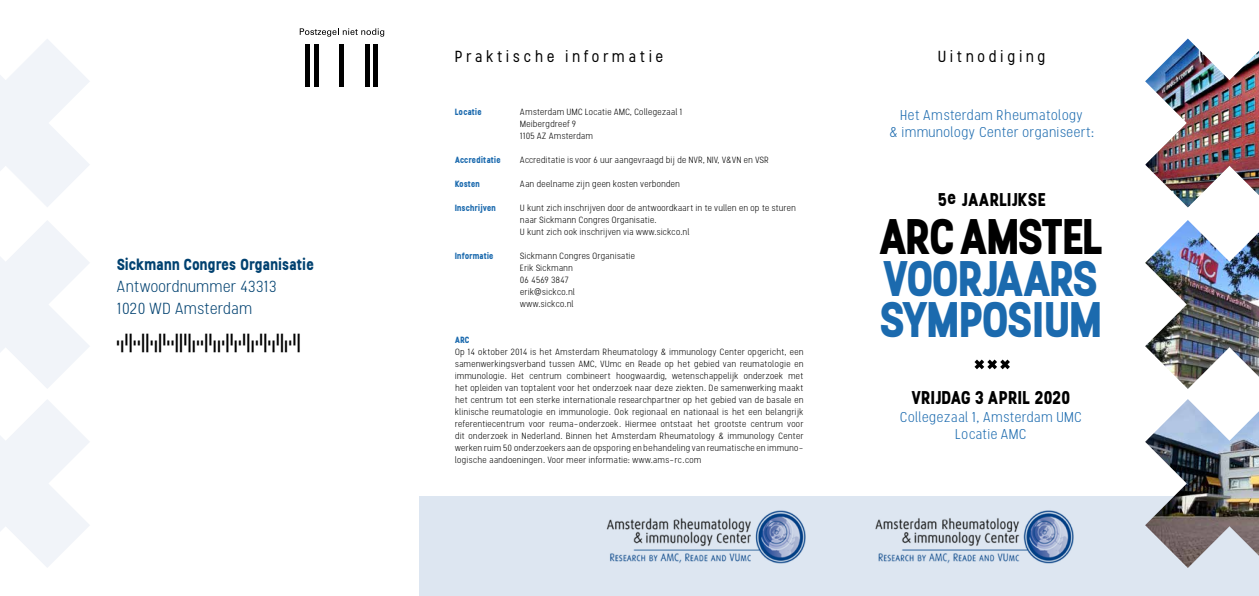
<style>
.page{position:relative;width:1259px;height:596px;background:#fff}
.page>*{position:absolute;margin:0;border:0;box-sizing:border-box;transform-origin:0 0}
.t1{font:700 49.9px/41.7px "Stellar";letter-spacing:-.05em;color:#1b6aae}
.t2{font:700 49.9px "Stellar";letter-spacing:-.055em;color:#000}
.t3{font:700 18.5px "Stellar";color:#000}
.t4{font:300 16px/22px "Stellar";letter-spacing:-.01em;color:#004170}
.t5{font:16px "Stellar";letter-spacing:.2em;color:#000}
.t6{font:700 16px "Stellar";letter-spacing:-.01em;color:#004170}
.t7{font:300 14.2px/17px "Stellar";color:#1b6aae;text-align:center}
.t8{font:13px "KIX Barcode";color:#000}
.t9{font:300 9px/12px "Stellar";color:#000}
.t10{font:700 9px "Stellar";letter-spacing:-.01em;color:#1b6aae}
</style>
<div class="page">
<hr style="left:340px;top:44px;width:4px;height:42px;background:#000">
<hr style="left:314px;top:44px;width:4px;height:42px;background:#000">
<hr style="left:306px;top:44px;width:4px;height:42px;background:#000">
<hr style="left:365px;top:44px;width:4px;height:42px;background:#000">
<hr style="left:374px;top:44px;width:4px;height:42px;background:#000">
<svg style="left:300px;top:28px;width:84px;height:9px"></svg>
<div style="left:420px;top:496px;width:839px;height:99px;background:#dde6f1"></div>
<img style="left:1145px;top:399px;width:114px;height:168px">
<svg style="left:974px;top:359px;width:36px;height:10px"></svg>
<img style="left:1145px;top:220px;width:114px;height:168px">
<img style="left:1145px;top:38px;width:114px;height:169px">
<img style="left:875px;top:510px;width:199px;height:54px">
<img style="left:606px;top:510px;width:200px;height:54px">
<svg style="left:0;top:400px;width:90px;height:167px"></svg>
<svg style="left:0;top:221px;width:89px;height:167px"></svg>
<svg style="left:0;top:39px;width:90px;height:168px"></svg>
<h3 class="t6" style="left:117px;top:254px;width:199px">Sickmann Congres Organisatie</h3>
<h3 class="t4" style="left:117px;top:275px;width:162px">Antwoordnummer 43313<br>1020 WD Amsterdam</h3>
<h3 class="t8" style="left:218px;top:331px;width:52px">✔✓✓</h3>
<h3 class="t5" style="left:455px;top:47px;width:210px">Praktische informatie</h3>
<p class="t10" style="left:455px;top:105px;width:28px">Locatie</p>
<p class="t9" style="left:520px;top:105px;width:164px">Amsterdam UMC Locatie AMC, Collegezaal 1<br>Meibergdreef 9<br>1105 AZ Amsterdam</p>
<p class="t10" style="left:455px;top:153px;width:47px">Accreditatie</p>
<p class="t9" style="left:520px;top:153px;width:250px">Accreditatie is voor 6 uur aangevraagd bij de NVR, NIV, V&amp;VN en VSR</p>
<p class="t10" style="left:455px;top:177px;width:26px">Kosten</p>
<p class="t9" style="left:520px;top:177px;width:162px">Aan deelname zijn geen kosten verbonden</p>
<p class="t10" style="left:455px;top:201px;width:42px">Inschrijven</p>
<p class="t9" style="left:520px;top:201px;width:277px">U kunt zich inschrijven door de antwoordkaart in te vullen en op te sturen naar Sickmann Congres Organisatie.<br>U kunt zich ook inschrijven via www.sickco.nl</p>
<p class="t10" style="left:455px;top:249px;width:40px">Informatie</p>
<p class="t9" style="left:520px;top:249px;width:117px">Sickmann Congres Organisatie<br>Erik Sickmann<br>06 4569 3847<br>erik@sickco.nl<br>www.sickco.nl</p>
<p class="t10" style="left:455px;top:333px;width:16px">ARC</p>
<p class="t9" style="left:455px;top:345px;width:350px;text-align:justify">Op 14 oktober 2014 is het Amsterdam Rheumatology &amp; immunology Center opgericht, een samenwerkingsverband tussen AMC, VUmc en Reade op het gebied van reumatologie en immunologie. Het centrum combineert hoogwaardig, wetenschappelijk onderzoek met het opleiden van toptalent voor het onderzoek naar deze ziekten. De samenwerking maakt het centrum tot een sterke internationale researchpartner op het gebied van de basale en klinische reumatologie en immunologie. Ook regionaal en nationaal is het een belangrijk referentiecentrum voor reuma-onderzoek. Hiermee ontstaat het grootste centrum voor dit onderzoek in Nederland. Binnen het Amsterdam Rheumatology &amp; immunology Center werken ruim 50 onderzoekers aan de opsporing en behandeling van reumatische en immuno&shy;logische aandoeningen. Voor meer informatie: www.ams-rc.com</p>
<h3 class="t5" style="left:938px;top:47px;width:110px">Uitnodiging</h3>
<h3 class="t7" style="left:889px;top:106px;width:207px">Het Amsterdam Rheumatology<br>&amp; immunology Center organiseert:</h3>
<h2 class="t3" style="left:938px;top:187px;width:110px">5e JAARLIJKSE</h2>
<h1 class="t2" style="left:880px;top:204px;width:226px">ARC AMSTEL</h1>
<h1 class="t1" style="left:880px;top:256px;width:225px">VOORJAARS<br>SYMPOSIUM</h1>
<h2 class="t3" style="left:912px;top:386px;width:160px">VRIJDAG 3 APRIL 2020</h2>
<h3 class="t7" style="left:900px;top:408px;width:184px">Collegezaal 1, Amsterdam UMC<br>Locatie AMC</h3>
</div>
